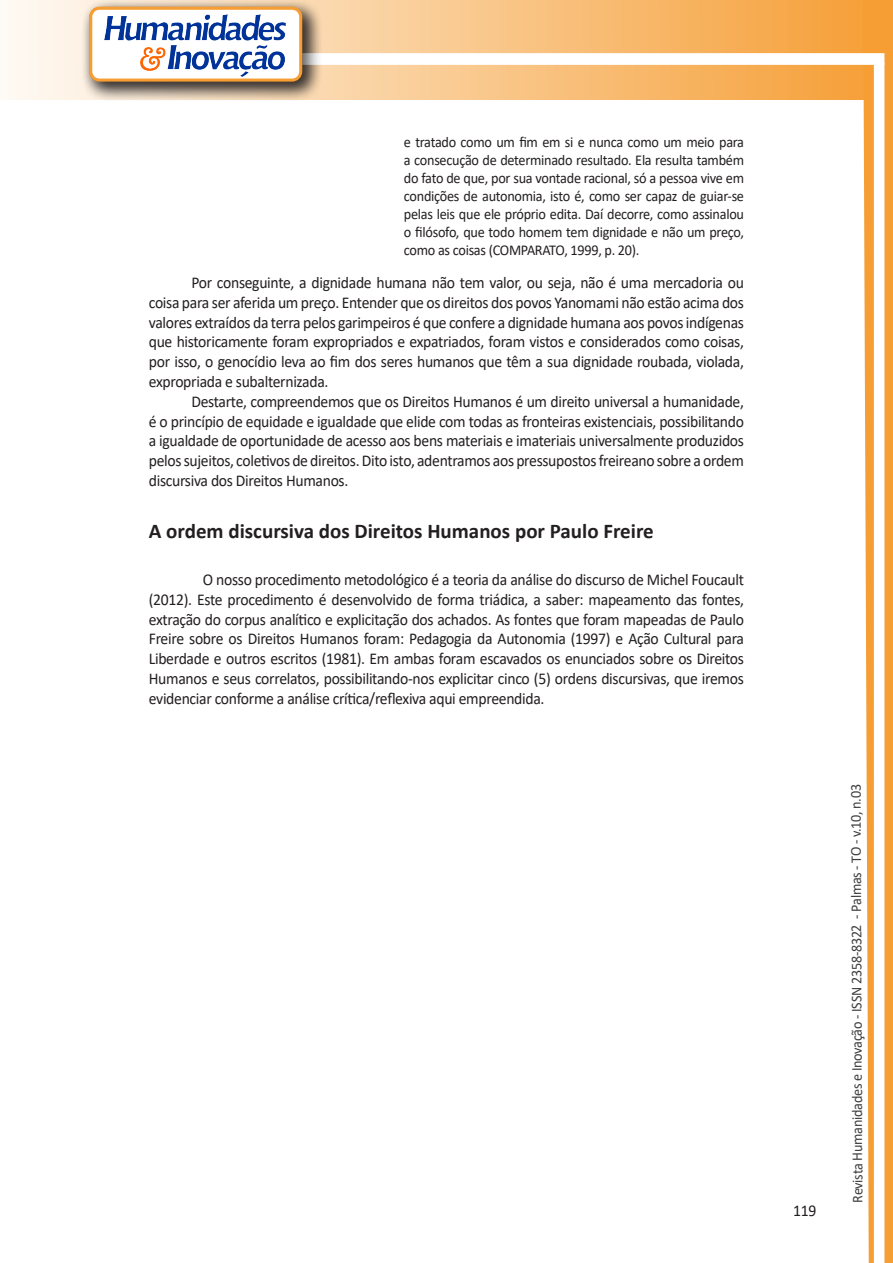
<style>
.page{position:relative;width:893px;height:1263px;background:#fff}
.page>*{position:absolute;margin:0;border:0;box-sizing:border-box;transform-origin:0 0}
.Titulo_2{font:700 21px "Calibri";color:#231f20}
.texto{font:16.5px/19.8px "Calibri";letter-spacing:-.02em;color:#231f20;text-align:justify;scale:.95 1}
.citacao{font:15px/18px "Calibri";letter-spacing:-.02em;color:#231f20;text-align:justify;scale:.95 1}
.t1{font:15px "Calibri";letter-spacing:-.025em;color:#3e3e3f;scale:.95 1}
</style>
<div class="page">
<svg style="left:5px;top:0;width:858px;height:100px;background:#f9c484"></svg>
<div style="left:302px;top:53px;width:582px;height:12px;background:#fff;border:2px solid #fff"></div>
<svg style="left:863px;top:0;width:30px;height:1263px"></svg>
<div style="left:81px;top:0;width:241px;height:102px;background:#231f20;opacity:.75"></div>
<div style="left:91px;top:8px;width:210px;height:72px;background:#fff;border-radius:9px"></div>
<img style="left:104px;top:14px;width:181px;height:62px">
<div style="left:89px;top:7px;width:213px;height:75px;border:3px solid #f69e34;border-radius:9px"></div>
<p class="citacao" style="left:404px;top:133px;width:359px">e tratado como um fim em si e nunca como um meio para a consecução de determinado resultado. Ela resulta também do fato de que, por sua vontade racional, só a pessoa vive em condições de autonomia, isto é, como ser capaz de guiar-se pelas leis que ele próprio edita. Daí decorre, como assinalou o filósofo, que todo homem tem dignidade e não um preço, como as coisas (COMPARATO, 1999, p. 20).</p>
<p class="texto" style="left:149px;top:272px;width:628px;text-indent:43px">Por conseguinte, a dignidade humana não tem valor, ou seja, não é uma mercadoria ou coisa para ser aferida um preço. Entender que os direitos dos povos Yanomami não estão acima dos valores extraídos da terra pelos garimpeiros é que confere a dignidade humana aos povos indígenas que historicamente foram expropriados e expatriados, foram vistos e considerados como coisas, por isso, o genocídio leva ao fim dos seres humanos que têm a sua dignidade roubada, violada, expropriada e subalternizada.</p>
<p class="texto" style="left:149px;top:391px;width:628px;text-indent:43px">Destarte, compreendemos que os Direitos Humanos é um direito universal a humanidade, é o princípio de equidade e igualdade que elide com todas as fronteiras existenciais, possibilitando a igualdade de oportunidade de acesso aos bens materiais e imateriais universalmente produzidos pelos sujeitos, coletivos de direitos. Dito isto, adentramos aos pressupostos freireano sobre a ordem discursiva dos Direitos Humanos.</p>
<p class="Titulo_2" style="left:149px;top:516px;width:506px">A ordem discursiva dos Direitos Humanos por Paulo Freire</p>
<p class="texto" style="left:149px;top:569px;width:628px;text-indent:54px">O nosso procedimento metodológico é a teoria da análise do discurso de Michel Foucault (2012). Este procedimento é desenvolvido de forma triádica, a saber: mapeamento das fontes, extração do corpus analítico e explicitação dos achados. As fontes que foram mapeadas de Paulo Freire sobre os Direitos Humanos foram: Pedagogia da Autonomia (1997) e Ação Cultural para Liberdade e outros escritos (1981). Em ambas foram escavados os enunciados sobre os Direitos Humanos e seus correlatos, possibilitando-nos explicitar cinco (5) ordens discursivas, que iremos evidenciar conforme a análise crítica/reflexiva aqui empreendida.</p>
<p class="texto" style="left:793px;top:1200px;width:26px">119</p>
<p class="t1" style="left:846px;top:1203px;width:442px;rotate:-90deg">Revista Humanidades e Inovação - ISSN 2358-8322 - Palmas - TO - v.10, n.03</p>
</div>
